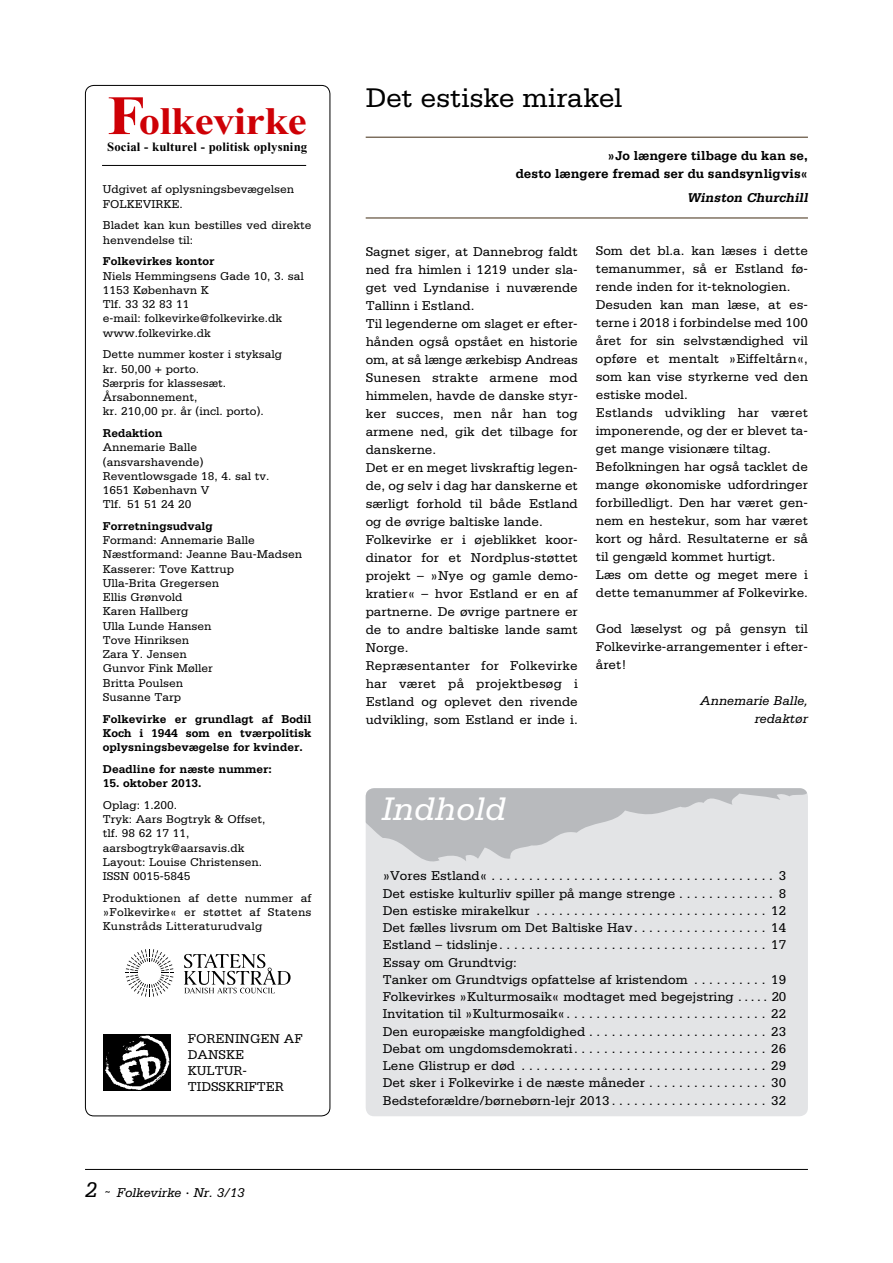
<style>
.page{position:relative;width:893px;height:1263px;background:#fff}
.page>*{position:absolute;margin:0;border:0;box-sizing:border-box;transform-origin:0 0}
.t1{font:700 39px "Times New Roman";letter-spacing:-.01em;color:#ce0006;scale:1.1 1}
.t2{font:italic 34.5px "Serifa";color:#fff}
.t3{font:28.5px "Serifa";letter-spacing:-.005em;color:#000}
.t4{font:13.5px/18px "Serifa";color:#000}
.t5{font:700 13.5px/18px "Serifa";color:#000;text-align:right}
.t6{font:italic 13.5px/18px "Serifa";color:#000;text-align:right}
.t7{font:italic 700 13.5px "Serifa";color:#000}
.t8{font:700 12.75px "Times New Roman";letter-spacing:.01em;color:#000}
.t9{font:12px/14.2px "Serifa";color:#000}
.t10{font:700 12px/14.2px "Serifa";color:#000;text-align:justify}
.s1{font-size:55.5px}
.s2{font-size:22.5px}
</style>
<div class="page">
<hr style="left:85px;top:1169px;width:723px;height:1px;background:#000">
<div style="left:366px;top:788px;width:442px;height:328px;background:#e3e4e6;border-radius:9px"></div>
<svg style="left:366px;top:788px;width:442px;height:74px"></svg>
<hr style="left:102px;top:165px;width:204px;height:1px;background:#000">
<img style="left:103px;top:1034px;width:68px;height:57px">
<svg style="left:126px;top:949px;width:48px;height:48px"></svg>
<svg style="left:184px;top:954px;width:107px;height:39px"></svg>
<hr style="left:366px;top:137px;width:442px;height:1px;background:#412c13">
<hr style="left:366px;top:218px;width:442px;height:1px;background:#412c13">
<h1 class="t1" style="left:108px;top:99px;width:183px"><span class="s1">F</span>olkevirke</h1>
<p class="t8" style="left:107px;top:139px;width:202px">Social - kulturel - politisk oplysning</p>
<p class="t9" style="left:103px;top:182px;width:193px">Udgivet af oplysningsbevægelsen<br>FOLKEVIRKE.</p>
<p class="t9" style="left:103px;top:218px;width:210px">Bladet kan kun bestilles ved direkte henvendelse til:</p>
<p class="t10" style="left:103px;top:254px;width:113px">Folkevirkes kontor</p>
<p class="t9" style="left:103px;top:268px;width:203px">Niels Hemmingsens Gade 10, 3. sal<br>1153 København K<br>Tlf. 33 32 83 11<br>e-mail: folkevirke@folkevirke. dk www. folkevirke. dk</p>
<p class="t9" style="left:103px;top:347px;width:181px">Dette nummer koster i styksalg kr. 50,00 + porto.<br>Særpris for klassesæt.<br>Årsabonnement,<br>kr. 210,00 pr. år (incl. porto).</p>
<p class="t10" style="left:103px;top:426px;width:62px">Redaktion</p>
<p class="t9" style="left:103px;top:440px;width:166px">Annemarie Balle (ansvarshavende)<br>Reventlowsgade 18, 4. sal tv.<br>1651 København V<br>Tlf. 51 51 24 20</p>
<p class="t10" style="left:103px;top:519px;width:112px">Forretningsudvalg</p>
<p class="t9" style="left:103px;top:533px;width:201px">Formand: Annemarie Balle<br>Næstformand: Jeanne Bau-Madsen<br>Kasserer: Tove Kattrup<br>Ulla-Brita Gregersen<br>Ellis Grønvold<br>Karen Hallberg<br>Ulla Lunde Hansen<br>Tove Hinriksen<br>Zara Y. Jensen<br>Gunvor Fink Møller<br>Britta Poulsen<br>Susanne Tarp</p>
<p class="t10" style="left:103px;top:711px;width:210px">Folkevirke er grundlagt af Bodil Koch i 1944 som en tværpolitisk oplysningsbevægelse for kvinder.</p>
<p class="t10" style="left:103px;top:762px;width:171px">Deadline for næste nummer:</p>
<p class="t10" style="left:103px;top:776px;width:100px">15. oktober 2013.</p>
<p class="t9" style="left:103px;top:798px;width:164px">Oplag: 1. 200.<br>Tryk: Aars Bogtryk &amp; Offset, tlf. 98 62 17 11, aarsbogtryk@aarsavis. dk<br>Layout: Louise Christensen.<br>ISSN 0015-5845</p>
<p class="t9" style="left:103px;top:891px;width:210px;text-align:justify">Produktionen af dette nummer af »Folkevirke« er støttet af Statens Kunstråds Litteraturudvalg</p>
<p class="t4" style="left:188px;top:1031px;width:116px;line-height:15.9px">FORENINGEN AF<br>DANSKE<br>KULTUR-<br>TIDSSKRIFTER</p>
<p class="t6" style="left:85px;top:1183px;width:161px"><span class="s2">2</span> ˜ Folkevirke · Nr. 3/13</p>
<h3 class="t3" style="left:366px;top:82px;width:258px">Det estiske mirakel</h3>
<p class="t5" style="left:516px;top:146px;width:294px">»Jo længere tilbage du kan se,<br>desto længere fremad ser du sandsynligvis«</p>
<p class="t7" style="left:687px;top:190px;width:125px">Winston Churchill</p>
<p class="t4" style="left:366px;top:242px;width:214px">Sagnet siger, at Dannebrog faldt ned fra himlen i 1219 under sla&shy;get ved Lyndanise i nuværende<br>Tallinn i Estland.<br>Til legenderne om slaget er efter&shy;hånden også opstået en historie om, at så længe ærkebisp Andreas<br>Sunesen strakte armene mod himmelen, havde de danske styr&shy;ker succes, men når han tog armene ned, gik det tilbage for danskerne.<br>Det er en meget livskraftig legen&shy;de, og selv i dag har danskerne et særligt forhold til både Estland og de øvrige baltiske lande.<br>Folkevirke er i øjeblikket koor&shy;dinator for et Nordplus-støttet projekt – »Nye og gamle demo&shy;kratier« – hvor Estland er en af partnerne. De øvrige partnere er de to andre baltiske lande samt<br>Norge.<br>Repræsentanter for Folkevirke har været på projektbesøg i<br>Estland og oplevet den rivende udvikling, som Estland er inde i.</p>
<p class="t4" style="left:596px;top:242px;width:214px">Som det bl. a. kan læses i dette temanummer, så er Estland fø&shy;rende inden for it-teknologien.<br>Desuden kan man læse, at es&shy;terne i 2018 i forbindelse med 100 året for sin selvstændighed vil opføre et mentalt »Eiffeltårn«, som kan vise styrkerne ved den estiske model.<br>Estlands udvikling har været imponerende, og der er blevet ta&shy;get mange visionære tiltag.<br>Befolkningen har også tacklet de mange økonomiske udfordringer forbilledligt. Den har været gen&shy;nem en hestekur, som har været kort og hård. Resultaterne er så til gengæld kommet hurtigt.<br>Læs om dette og meget mere i dette temanummer af Folkevirke.</p>
<p class="t4" style="left:596px;top:620px;width:214px;text-align:justify">God læselyst og på gensyn til Folkevirke-arrangementer i efter&shy;året!</p>
<p class="t6" style="left:700px;top:692px;width:109px">Annemarie Balle, redaktør</p>
<h2 class="t2" style="left:382px;top:790px;width:126px">Indhold</h2>
<p class="t4" style="left:383px;top:867px;width:405px;line-height:17.2px">»Vores Estland« . . . . . . . . . . . . . . . . . . . . . . . . . . . . . . . . . . . . . 3<br>Det estiske kulturliv spiller på mange strenge . . . . . . . . . . . . . 8<br>Den estiske mirakelkur . . . . . . . . . . . . . . . . . . . . . . . . . . . . . . . 12<br>Det fælles livsrum om Det Baltiske Hav . . . . . . . . . . . . . . . . . . 14<br>Estland – tidslinje . . . . . . . . . . . . . . . . . . . . . . . . . . . . . . . . . . . . 17<br>Essay om Grundtvig:<br>Tanker om Grundtvigs opfattelse af kristendom . . . . . . . . . 19<br>Folkevirkes »Kulturmosaik« modtaget med begejstring . . . . 20<br>Invitation til »Kulturmosaik« . . . . . . . . . . . . . . . . . . . . . . . . . . . 22<br>Den europæiske mangfoldighed . . . . . . . . . . . . . . . . . . . . . . . . 23<br>Debat om ungdomsdemokrati . . . . . . . . . . . . . . . . . . . . . . . . . . 26<br>Lene Glistrup er død . . . . . . . . . . . . . . . . . . . . . . . . . . . . . . . . . 29<br>Det sker i Folkevirke i de næste måneder . . . . . . . . . . . . . . . . 30<br>Bedsteforældre/børnebørn-lejr 2013 . . . . . . . . . . . . . . . . . . . . . 32</p>
</div>
